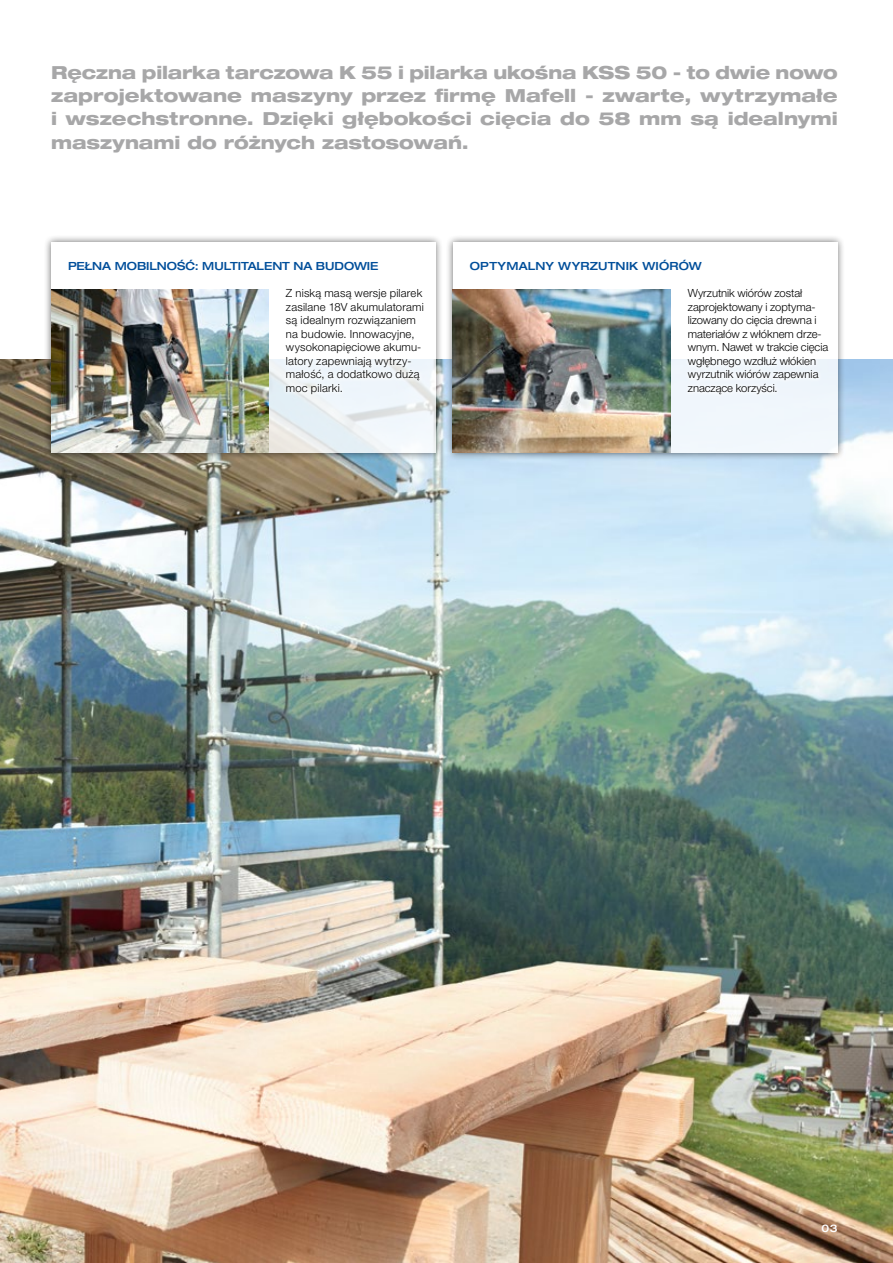
<style>
.page{position:relative;width:893px;height:1263px;background:#fff}
.page>*{position:absolute;margin:0;border:0;box-sizing:border-box;transform-origin:0 0}
.t1{font:800 expanded 18px/23.4px "Helvetica Neue LT Pro";color:#a7a7a8;text-align:justify}
.t2{font:300 11.25px/13.5px "Helvetica Neue LT Pro";letter-spacing:.005em;color:#000}
.t3{font:500 expanded 11.25px "Helvetica Neue LT Pro";color:#004e9a}
.t4{font:500 expanded 11.25px "Helvetica Neue LT Pro";letter-spacing:.02em;color:#004e9a}
.t5{font:500 expanded 10.5px "Helvetica Neue LT Pro";color:#fff}
</style>
<div class="page">
<img style="left:0;top:359px;width:893px;height:904px">
<div style="left:43px;top:235px;width:400px;height:225px;background:#000;opacity:.7"></div>
<svg style="left:51px;top:242px;width:385px;height:211px"></svg>
<div style="left:445px;top:235px;width:400px;height:225px;background:#000;opacity:.7"></div>
<div style="left:453px;top:242px;width:385px;height:211px;background:linear-gradient(to right,#fff,#f6fafd)"></div>
<img style="left:453px;top:289px;width:218px;height:164px">
<img style="left:51px;top:289px;width:217px;height:164px">
<div style="left:282px;top:285px;width:145px;height:113px;background:linear-gradient(to bottom,#fff,#f0f5f9)"></div>
<div style="left:683px;top:285px;width:149px;height:113px;background:linear-gradient(to right,#fcfdfe,#fafcfe)"></div>
<div style="left:65px;top:255px;width:317px;height:19px;background:#fff"></div>
<div style="left:466px;top:255px;width:240px;height:19px;background:#fff"></div>
<h1 class="t1" style="left:51px;top:60px;width:788px">Ręczna pilarka tarczowa K 55 i pilarka ukośna KSS 50 - to dwie nowo zaprojektowane maszyny przez firmę Mafell - zwarte, wytrzymałe i wszechstronne. Dzięki głębokości cięcia do 58 mm są idealnymi maszynami do różnych zastosowań.</h1>
<p class="t3" style="left:68px;top:259px;width:312px">PEŁNA MOBILNOŚĆ: MULTITALENT NA BUDOWIE</p>
<p class="t4" style="left:470px;top:259px;width:234px">OPTYMALNY WYRZUTNIK WIÓRÓW</p>
<p class="t2" style="left:286px;top:286px;width:139px">Z niską masą wersje pilarek zasilane 18V akumulatorami są idealnym rozwiązaniem na budowie. Innowacyjne, wysokonapięciowe akumu&shy;latory zapewniają wytrzy&shy;małość, a dodatkowo dużą moc pilarki.</p>
<p class="t2" style="left:688px;top:286px;width:142px">Wyrzutnik wiórów został zaprojektowany i zoptyma&shy;lizowany do cięcia drewna i materiałów z włó knem drze&shy;wnym. Nawet w trakcie cięcia wgłębnego wzdłuż włókien wyrzutnik wiórów zapewnia znaczące korzyści.</p>
<p class="t5" style="left:822px;top:1222px;width:18px">03</p>
</div>
